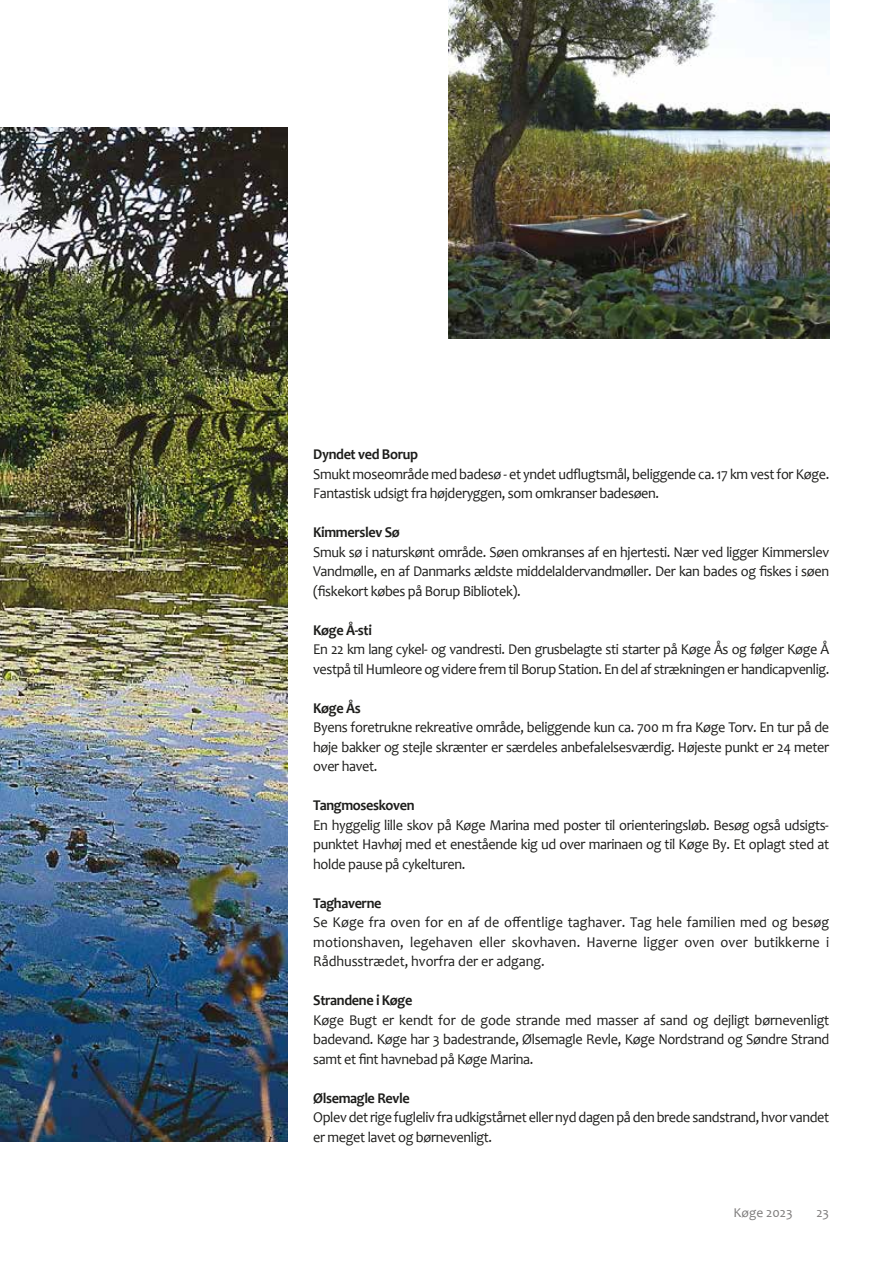
<style>
.page{position:relative;width:893px;height:1263px;background:#fff}
.page>*{position:absolute;margin:0;border:0;box-sizing:border-box;transform-origin:0 0}
.t1{font:15px/19.5px "Candara";letter-spacing:-.025em;color:#1d1d1b;text-align:justify;scale:.95 1}
.t2{font:700 15px "Candara";letter-spacing:-.025em;color:#1d1d1b;scale:.95 1}
.t3{font:13.5px "Candara";color:#7d7b7b}
</style>
<div class="page">
<img style="left:0;top:128px;width:288px;height:1014px">
<img style="left:449px;top:0;width:380px;height:338px">
<p class="t2" style="left:313px;top:445px;width:112px">Dyndet ved Borup</p>
<p class="t1" style="left:313px;top:464px;width:545px">Smukt moseområde med badesø ‐ et yndet udflugtsmål, beliggende ca. 17 km vest for Køge.<br>Fantastisk udsigt fra højderyggen, som omkranser badesøen.</p>
<p class="t2" style="left:313px;top:523px;width:93px">Kimmerslev Sø</p>
<p class="t1" style="left:313px;top:542px;width:545px">Smuk sø i naturskønt område. Søen omkranses af en hjertesti. Nær ved ligger Kimmerslev Vandmølle, en af Danmarks ældste middelaldervandmøller. Der kan bades og fiskes i søen (fiskekort købes på Borup Bibliotek).</p>
<p class="t2" style="left:313px;top:620px;width:63px">Køge Å‐sti</p>
<p class="t1" style="left:313px;top:639px;width:545px">En 22 km lang cykel‐ og vandresti. Den grusbelagte sti starter på Køge Ås og følger Køge Å vestpå til Humleore og videre frem til Borup Station. En del af strækningen er handicapvenlig.</p>
<p class="t2" style="left:313px;top:698px;width:51px">Køge Ås</p>
<p class="t1" style="left:313px;top:717px;width:545px">Byens foretrukne rekreative område, beliggende kun ca. 700 m fra Køge Torv. En tur på de høje bakker og stejle skrænter er særdeles anbefalelsesværdig. Højeste punkt er 24 meter over havet.</p>
<p class="t2" style="left:313px;top:796px;width:108px">Tangmoseskoven</p>
<p class="t1" style="left:313px;top:815px;width:545px">En hyggelig lille skov på Køge Marina med poster til orienteringsløb. Besøg også udsigts‐ punktet Havhøj med et enestående kig ud over marinaen og til Køge By. Et oplagt sted at holde pause på cykelturen.</p>
<p class="t2" style="left:313px;top:893px;width:73px">Taghaverne</p>
<p class="t1" style="left:313px;top:912px;width:545px">Se Køge fra oven for en af de offentlige taghaver. Tag hele familien med og besøg motionshaven, legehaven eller skovhaven. Haverne ligger oven over butikkerne i Rådhusstrædet, hvorfra der er adgang.</p>
<p class="t2" style="left:313px;top:991px;width:106px">Strandene i Køge</p>
<p class="t1" style="left:313px;top:1010px;width:545px">Køge Bugt er kendt for de gode strande med masser af sand og dejligt børnevenligt badevand. Køge har 3 badestrande, Ølsemagle Revle, Køge Nordstrand og Søndre Strand samt et fint havnebad på Køge Marina.</p>
<p class="t2" style="left:313px;top:1088px;width:103px">Ølsemagle Revle</p>
<p class="t1" style="left:313px;top:1107px;width:545px">Oplev det rige fugleliv fra udkigstårnet eller nyd dagen på den brede sandstrand, hvor vandet er meget lavet og børnevenligt.</p>
<p class="t3" style="left:733px;top:1204px;width:61px">Køge 2023</p>
<p class="t3" style="left:816px;top:1204px;width:14px">23</p>
</div>
